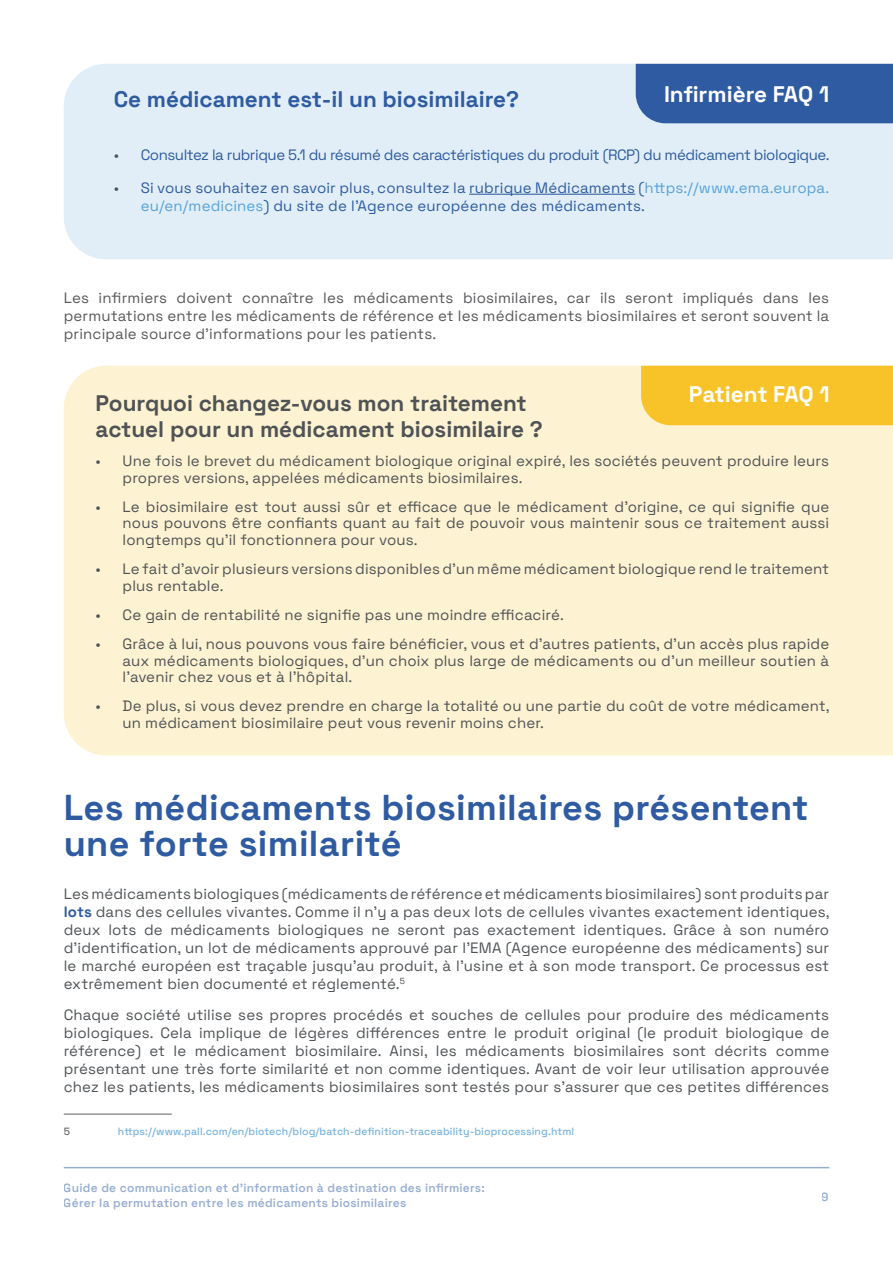
<style>
.page{position:relative;width:893px;height:1263px;background:#fff}
.page>*{position:absolute;margin:0;border:0;box-sizing:border-box;transform-origin:0 0}
.t1{font:300 36px/36px "Space Grotesk";letter-spacing:.01em;color:#2e5ba1}
.t2{font:300 22.5px/25.5px "Space Grotesk";color:#4f5356}
.t3{font:300 22.5px "Space Grotesk";color:#2e5ba1}
.t4{font:300 22.5px "Space Grotesk";letter-spacing:-.005em;color:#fff}
.t5{font:300 15px/18px "Space Grotesk";letter-spacing:.01em;color:#4f5356;text-align:justify}
.t6{font:300 15px/18px "Space Grotesk";letter-spacing:.01em;color:#57585a;text-align:justify}
.t7{font:300 15px/18px "Space Grotesk";letter-spacing:.01em;color:#2e5ba1}
.t8{font:300 15px "Space Grotesk";letter-spacing:-.03em;color:#2e5ba1}
.t9{font:600 12px/14.4px "Space Grotesk";letter-spacing:.02em;color:#2e5ba1}
.t10{font:300 10.5px "Space Grotesk";letter-spacing:.01em;color:#78b4e0}
.t11{font:300 10.5px "Space Grotesk";color:#686a6d}
.s1{color:#4f5356}
.s2{color:#57a1d9}
.s3{color:#215e9e}
.s4{color:#2e5ba1}
</style>
<div class="page">
<hr style="left:64px;top:1167px;width:765px;height:1px;background:#2e5ba1">
<hr style="left:64px;top:1113px;width:108px;height:2px;background:#969598">
<div style="left:64px;top:64px;width:829px;height:195px;background:#e1eef7"></div>
<hr style="left:469px;top:194px;width:166px;height:1px;background:#2e5ba1">
<div style="left:636px;top:64px;width:257px;height:59px;background:#2e5ba1"></div>
<div style="left:64px;top:366px;width:829px;height:389px;background:#fdf2d1"></div>
<div style="left:641px;top:366px;width:252px;height:59px;background:#f8c328"></div>
<h2 class="t3" style="left:114px;top:83px;width:407px">Ce médicament est-il un biosimilaire?</h2>
<h2 class="t4" style="left:664px;top:78px;width:167px">Infirmière FAQ 1</h2>
<p class="t8" style="left:114px;top:143px;width:717px"><span class="s1">•</span> Consultez la rubrique 5.1 du résumé des caractéristiques du produit (RCP) du médicament biologique.</p>
<p class="t7" style="left:141px;top:178px;width:690px;text-indent:-27px"><span class="s1">•</span> Si vous souhaitez en savoir plus, consultez la rubrique Médicaments (<span class="s2">https://www.ema.europa. eu/en/medicines</span><span class="s3">)</span> du site de l’Agence européenne des médicaments.</p>
<p class="t6" style="left:64px;top:288px;width:767px">Les infirmiers doivent connaître les médicaments biosimilaires, car ils seront impliqués dans les permutations entre les médicaments de référence et les médicaments biosimilaires et seront souvent la principale source d’informations pour les patients.</p>
<h2 class="t4" style="left:689px;top:378px;width:142px">Patient FAQ 1</h2>
<h2 class="t2" style="left:96px;top:389px;width:449px">Pourquoi changez-vous mon traitement actuel pour un médicament biosimilaire ?</h2>
<p class="t5" style="left:123px;top:452px;width:708px;line-height:16.5px;text-indent:-27px">• Une fois le brevet du médicament biologique original expiré, les sociétés peuvent produire leurs propres versions, appelées médicaments biosimilaires.</p>
<p class="t5" style="left:123px;top:497px;width:708px;line-height:16.5px;text-indent:-27px">• Le biosimilaire est tout aussi sûr et efficace que le médicament d’origine, ce qui signifie que nous pouvons être confiants quant au fait de pouvoir vous maintenir sous ce traitement aussi longtemps qu’il fonctionnera pour vous.</p>
<p class="t5" style="left:123px;top:560px;width:708px;line-height:16.5px;text-indent:-27px">• Le fait d’avoir plusieurs versions disponibles d’un même médicament biologique rend le traitement plus rentable.</p>
<p class="t5" style="left:96px;top:605px;width:470px">• Ce gain de rentabilité ne signifie pas une moindre efficaciré.</p>
<p class="t5" style="left:123px;top:635px;width:708px;line-height:16.5px;text-indent:-27px">• Grâce à lui, nous pouvons vous faire bénéficier, vous et d’autres patients, d’un accès plus rapide aux médicaments biologiques, d’un choix plus large de médicaments ou d’un meilleur soutien à l’avenir chez vous et à l’hôpital.</p>
<p class="t5" style="left:123px;top:697px;width:709px;line-height:16.5px;text-indent:-27px">• De plus, si vous devez prendre en charge la totalité ou une partie du coût de votre médicament, un médicament biosimilaire peut vous revenir moins cher.</p>
<h1 class="t1" style="left:64px;top:787px;width:746px">Les médicaments biosimilaires présentent une forte similarité</h1>
<p class="t5" style="left:64px;top:884px;width:767px">Les médicaments biologiques (médicaments de référence et médicaments biosimilaires) sont produits par <span class="s4">lots</span> dans des cellules vivantes. Comme il n’y a pas deux lots de cellules vivantes exactement identiques, deux lots de médicaments biologiques ne seront pas exactement identiques. Grâce à son numéro d’identification, un lot de médicaments approuvé par l’EMA (Agence européenne des médicaments) sur le marché européen est traçable jusqu’au produit, à l’usine et à son mode transport. Ce processus est extrêmement bien documenté et réglementé.<sup>5</sup></p>
<p class="t5" style="left:64px;top:1005px;width:767px">Chaque société utilise ses propres procédés et souches de cellules pour produire des médicaments biologiques. Cela implique de légères différences entre le produit original (le produit biologique de référence) et le médicament biosimilaire. Ainsi, les médicaments biosimilaires sont décrits comme présentant une très forte similarité et non comme identiques. Avant de voir leur utilisation approuvée chez les patients, les médicaments biosimilaires sont testés pour s’assurer que ces petites différences</p>
<p class="t11" style="left:64px;top:1124px;width:8px">5</p>
<p class="t10" style="left:118px;top:1124px;width:458px">https://www.pall.com/en/biotech/blog/batch-definition-traceability-bioprocessing.html</p>
<p class="t9" style="left:64px;top:1180px;width:423px">Guide de communication et d’information à destination des infirmiers:<br>Gérer la permutation entre les médicaments biosimilaires</p>
<p class="t9" style="left:822px;top:1189px;width:9px">9</p>
</div>
